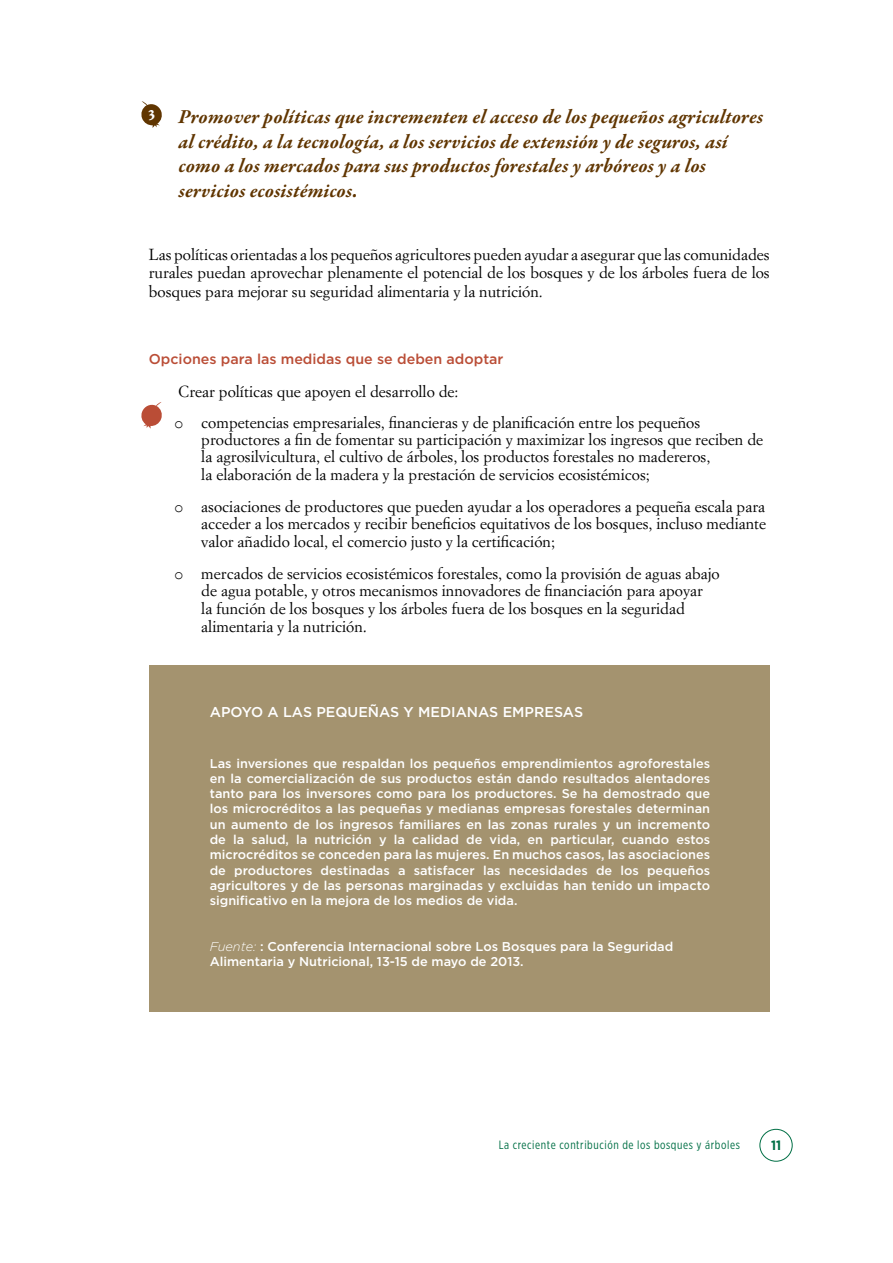
<style>
.page{position:relative;width:893px;height:1263px;background:#fff}
.page>*{position:absolute;margin:0;border:0;box-sizing:border-box;transform-origin:0 0}
.t1{font:italic 700 20.25px/24.6px "Garamond Premr Pro";letter-spacing:.005em;color:#603500}
.t2{font:16.5px "Garamond Premr Pro Bd Capt";color:#fff}
.t3{font:15.75px/17.5px "Simoncini Garamond Std";color:#000}
.t4{font:500 14.25px "Gotham";color:#ba4d36}
.t5{font:500 14.25px "Gotham";color:#fff}
.t6{font:700 13.5px "Gotham Narrow";color:#006f45}
.t7{font:500 12.75px/15.3px "Gotham";color:#fff;text-align:justify}
.t8{font:12px "Gotham X Narrow";letter-spacing:.05em;color:#006f45}
.s1{font-family:"Courier New"}
.s2{font-size:16.5px}
.s3{font-weight:300;font-style:italic}
</style>
<div class="page">
<div style="left:759px;top:1129px;width:34px;height:32px;border:1px solid #006f45;border-radius:50%"></div>
<svg style="left:141px;top:101px;width:21px;height:27px"></svg>
<svg style="left:141px;top:402px;width:21px;height:27px"></svg>
<div style="left:149px;top:666px;width:621px;height:346px;background:#a4936f"></div>
<p class="t2" style="left:147px;top:101px;width:10px">3</p>
<p class="t1" style="left:179px;top:106px;width:586px">Promover políticas que incrementen el acceso de los pequeños agricultores al crédito, a la tecnología, a los servicios de extensión y de seguros, así como a los mercados para sus productos forestales y arbóreos y a los servicios ecosistémicos.</p>
<p class="t3" style="left:149px;top:244px;width:622px;line-height:18.9px;text-align:justify">Las políticas orientadas a los pequeños agricultores pueden ayudar a asegurar que las comunidades rurales puedan aprovechar plenamente el potencial de los bosques y de los árboles fuera de los bosques para mejorar su seguridad alimentaria y la nutrición.</p>
<p class="t4" style="left:149px;top:350px;width:356px">Opciones para las medidas que se deben adoptar</p>
<p class="t3" style="left:174px;top:376px;width:527px;line-height:30.8px">Crear políticas que apoyen el desarrollo de:<br><span class="s1">o</span> competencias empresariales, financieras y de planificación entre los pequeños</p>
<p class="t3" style="left:201px;top:430px;width:563px">productores a fin de fomentar su participación y maximizar los ingresos que reciben de la agrosilvicultura, el cultivo de árboles, los productos forestales no madereros,<br>la elaboración de la madera y la prestación de servicios ecosistémicos;</p>
<p class="t3" style="left:201px;top:497px;width:566px;text-align:justify;text-indent:-27px"><span class="s1">o</span> asociaciones de productores que pueden ayudar a los operadores a pequeña escala para acceder a los mercados y recibir beneficios equitativos de los bosques, incluso mediante valor añadido local, el comercio justo y la certificación;</p>
<p class="t3" style="left:201px;top:564px;width:520px;text-indent:-27px"><span class="s1">o</span> mercados de servicios ecosistémicos forestales, como la provisión de aguas abajo de agua potable, y otros mecanismos innovadores de financiación para apoyar<br>la función de los bosques y los árboles fuera de los bosques en la seguridad alimentaria y la nutrición<span class="s2">.</span></p>
<p class="t5" style="left:210px;top:703px;width:84px">Apoyo a las</p>
<p class="t5" style="left:316px;top:703px;width:114px">pequeñas y med</p>
<p class="t5" style="left:451px;top:703px;width:16px">ianas</p>
<p class="t5" style="left:503px;top:703px;width:11px">empresas</p>
<p class="t7" style="left:210px;top:755px;width:502px">Las inversiones que respaldan los pequeños emprendimientos agroforestales en la comercialización de sus productos están dando resultados alentadores tanto para los inversores como para los productores. Se ha demostrado que los microcréditos a las pequeñas y medianas empresas forestales determinan un aumento de los ingresos familiares en las zonas rurales y un incremento de la salud, la nutrición y la calidad de vida, en particular, cuando estos microcréditos se conceden para las mujeres. En muchos casos, las asociaciones de productores destinadas a satisfacer las necesidades de los pequeños agricultores y de las personas marginadas y excluidas han tenido un impacto significativo en la mejora de los medios de vida.</p>
<p class="t7" style="left:210px;top:939px;width:465px"><span class="s3">Fuente:</span> : Conferencia I nternacional sobre Los Bosques para la Seguridad<br>Alimentaria y Nutricional, 13-15 de mayo de 2013.</p>
<p class="t8" style="left:499px;top:1138px;width:243px">La creciente contribución de los bosques y árboles</p>
<p class="t6" style="left:771px;top:1137px;width:12px">11</p>
</div>
